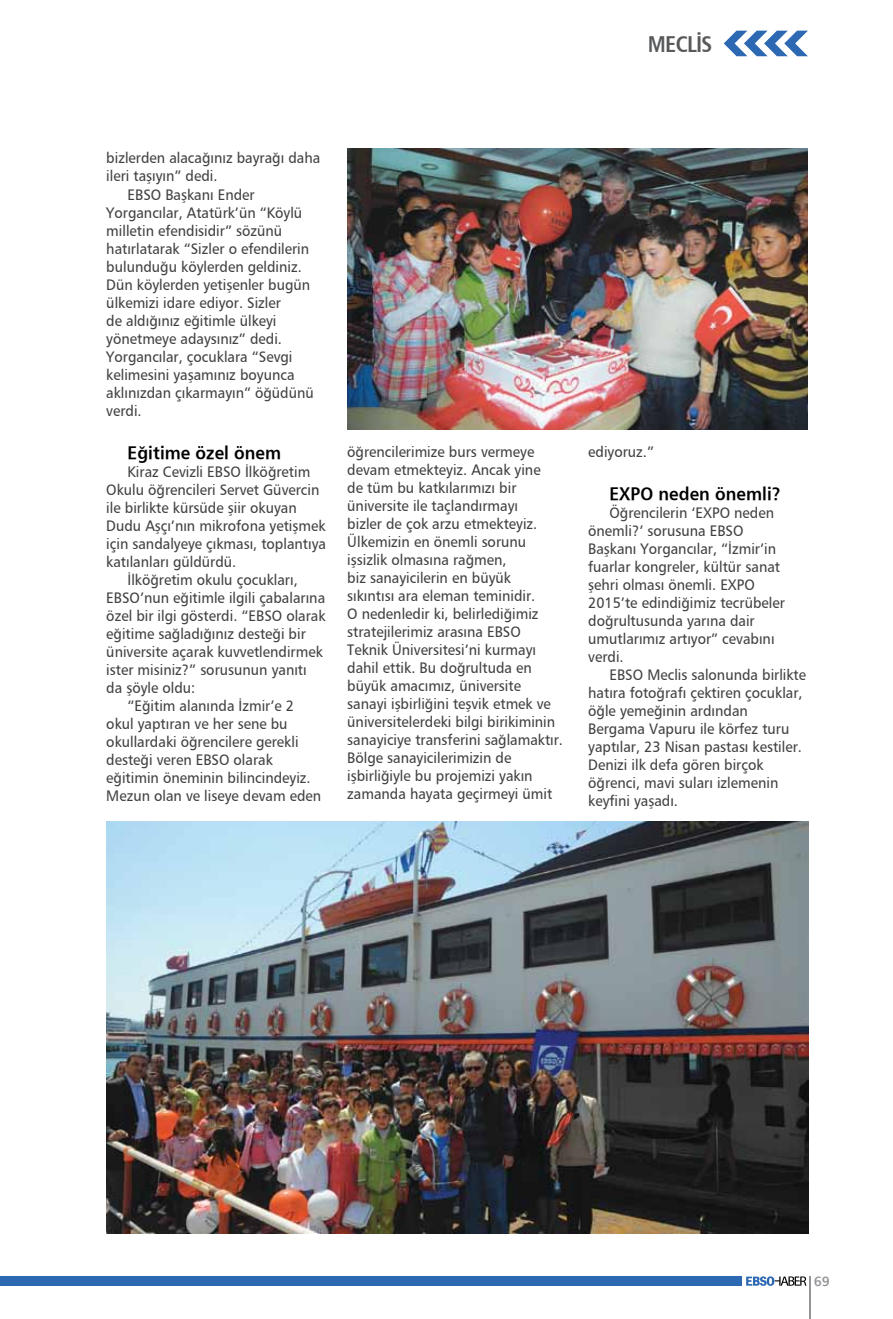
<style>
.page{position:relative;width:893px;height:1319px;background:#fff}
.page>*{position:absolute;margin:0;border:0;box-sizing:border-box;transform-origin:0 0}
.t1{font:700 condensed 22.5px "Frutiger";letter-spacing:-.03em;color:#58595b}
.t2{font:700 18px "Frutiger";letter-spacing:.005em;color:#000;scale:.95 1}
.t3{font:15px/18px "Frutiger Roman";color:#414042;scale:.95 1}
.t4{font:700 13.5px "Frutiger";color:#939598}
</style>
<div class="page">
<svg style="left:746px;top:1276px;width:60px;height:9px"></svg>
<div style="left:0;top:1276px;width:742px;height:9px;background:#2d68b2"></div>
<hr style="left:809px;top:1276px;width:2px;height:42px;background:#939598">
<svg style="left:724px;top:31px;width:84px;height:25px"></svg>
<img style="left:347px;top:149px;width:461px;height:280px">
<img style="left:106px;top:821px;width:702px;height:412px">
<h1 class="t1" style="left:648px;top:30px;width:66px">MECLİS</h1>
<p class="t3" style="left:106px;top:149px;width:227px">bizlerden alacağınız bayrağı daha</p>
<p class="t3" style="left:106px;top:167px;width:119px">ileri taşıyın” dedi.</p>
<p class="t3" style="left:128px;top:185px;width:135px">EBSO Başkanı Ender</p>
<p class="t3" style="left:106px;top:203px;width:208px">Yorgancılar, Atatürk’ün “Köylü</p>
<p class="t3" style="left:106px;top:221px;width:187px">milletin efendisidir” sözünü</p>
<p class="t3" style="left:106px;top:239px;width:215px">hatırlatarak “Sizler o efendilerin</p>
<p class="t3" style="left:106px;top:257px;width:207px">bulunduğu köylerden geldiniz.</p>
<p class="t3" style="left:106px;top:275px;width:216px">Dün köylerden yetişenler bugün</p>
<p class="t3" style="left:106px;top:293px;width:185px">ülkemizi idare ediyor. Sizler</p>
<p class="t3" style="left:106px;top:311px;width:181px">de aldığınız eğitimle ülkeyi</p>
<p class="t3" style="left:106px;top:329px;width:186px">yönetmeye adaysınız” dedi.</p>
<p class="t3" style="left:106px;top:347px;width:197px">Yorgancılar, çocuklara “Sevgi</p>
<p class="t3" style="left:106px;top:365px;width:200px">kelimesini yaşamınız boyunca</p>
<p class="t3" style="left:106px;top:383px;width:220px">aklınızdan çıkarmayın” öğüdünü</p>
<p class="t3" style="left:106px;top:401px;width:39px">verdi.</p>
<p class="t2" style="left:128px;top:441px;width:163px">Eğitime özel önem</p>
<p class="t3" style="left:128px;top:462px;width:194px">Kiraz Cevizli EBSO İlköğretim</p>
<p class="t3" style="left:106px;top:480px;width:226px">Okulu öğrencileri Servet Güvercin</p>
<p class="t3" style="left:106px;top:498px;width:202px">ile birlikte kürsüde şiir okuyan</p>
<p class="t3" style="left:106px;top:516px;width:232px">Dudu Aşçı’nın mikrofona yetişmek</p>
<p class="t3" style="left:106px;top:534px;width:233px">için sandalyeye çıkması, toplantıya</p>
<p class="t3" style="left:106px;top:552px;width:138px">katılanları güldürdü.</p>
<p class="t3" style="left:128px;top:570px;width:181px">İlköğretim okulu çocukları,</p>
<p class="t3" style="left:106px;top:588px;width:232px">EBSO’nun eğitimle ilgili çabalarına</p>
<p class="t3" style="left:106px;top:606px;width:232px">özel bir ilgi gösterdi. “EBSO olarak</p>
<p class="t3" style="left:106px;top:624px;width:212px">eğitime sağladığınız desteği bir</p>
<p class="t3" style="left:106px;top:642px;width:229px">üniversite açarak kuvvetlendirmek</p>
<p class="t3" style="left:106px;top:660px;width:212px">ister misiniz?” sorusunun yanıtı</p>
<p class="t3" style="left:106px;top:678px;width:95px">da şöyle oldu:</p>
<p class="t3" style="left:128px;top:696px;width:177px">“Eğitim alanında İzmir’e 2</p>
<p class="t3" style="left:106px;top:714px;width:192px">okul yaptıran ve her sene bu</p>
<p class="t3" style="left:106px;top:732px;width:204px">okullardaki öğrencilere gerekli</p>
<p class="t3" style="left:106px;top:750px;width:177px">desteği veren EBSO olarak</p>
<p class="t3" style="left:106px;top:768px;width:217px">eğitimin öneminin bilincindeyiz.</p>
<p class="t3" style="left:106px;top:786px;width:228px">Mezun olan ve liseye devam eden</p>
<p class="t3" style="left:347px;top:442px;width:229px">öğrencilerimize burs vermeye devam etmekteyiz. Ancak yine<br>de tüm bu katkılarımızı bir üniversite ile taçlandırmayı<br>bizler de çok arzu etmekteyiz.<br>Ülkemizin en önemli sorunu işsizlik olmasına rağmen,<br>biz sanayicilerin en büyük<br>sıkıntısı ara eleman teminidir.<br>O nedenledir ki, belirlediğimiz stratejilerimiz arasına EBSO<br>Teknik Üniversitesi’ni kurmayı dahil ettik. Bu doğrultuda en büyük amacımız, üniversite sanayi işbirliğini teşvik etmek ve üniversitelerdeki bilgi birikiminin sanayiciye transferini sağlamaktır.<br>Bölge sanayicilerimizin de işbirliğiyle bu projemizi yakın zamanda hayata geçirmeyi ümit</p>
<p class="t3" style="left:588px;top:442px;width:71px">ediyoruz.”</p>
<p class="t2" style="left:609px;top:482px;width:182px">EXPO neden önemli?</p>
<p class="t3" style="left:588px;top:503px;width:209px;text-indent:21px">Öğrencilerin ‘EXPO neden önemli?’ sorusuna EBSO<br>Başkanı Yorgancılar, “İzmir’in fuarlar kongreler, kültür sanat şehri olması önemli. EXPO<br>2015’te edindiğimiz tecrübeler doğrultusunda yarına dair umutlarımız artıyor” cevabını verdi.</p>
<p class="t3" style="left:588px;top:665px;width:231px;text-indent:21px">EBSO Meclis salonunda birlikte hatıra fotoğrafı çektiren çocuklar, öğle yemeğinin ardından<br>Bergama Vapuru ile körfez turu yaptılar, 23 Nisan pastası kestiler.<br>Denizi ilk defa gören birçok öğrenci, mavi suları izlemenin keyfini yaşadı.</p>
<p class="t4" style="left:814px;top:1272px;width:18px">69</p>
</div>
